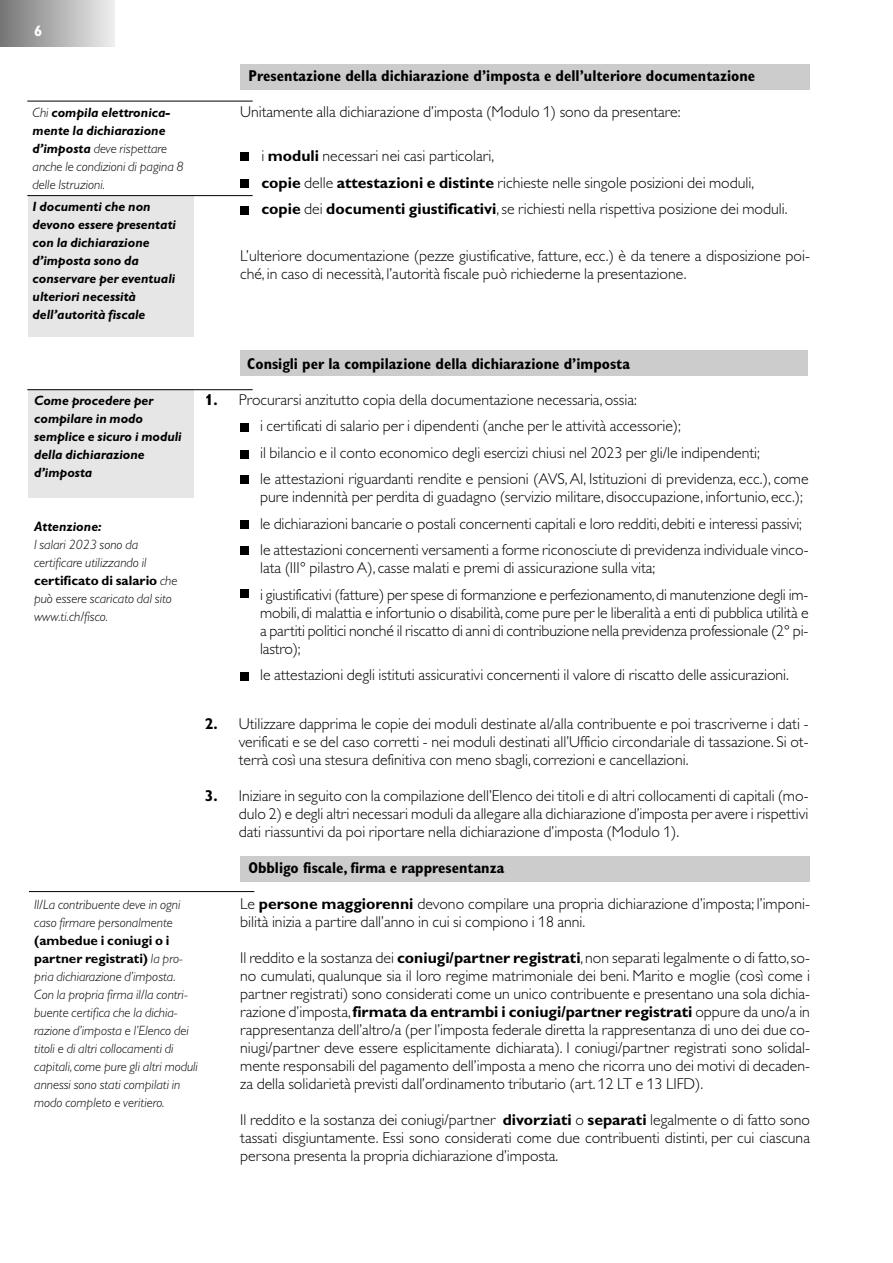
<style>
.page{position:relative;width:893px;height:1263px;background:#fff}
.page>*{position:absolute;margin:0;border:0;box-sizing:border-box;transform-origin:0 0}
.t1{font:300 15.75px/18px "Gill Alt One";color:#000}
.t2{font:700 condensed 15.75px "Gill Sans";color:#000}
.t3{font:700 15px "Gill Alt One";color:#fff}
.t4{font:italic 300 13.5px/18px "Gill Alt One";color:#000}
.t5{font:italic 700 13.5px/18px "Gill Alt One";color:#000}
.s1{font-weight:700}
.s2{font-weight:700;font-style:normal}
.s3{font-family:"Gill Sans";font-weight:700}
</style>
<div class="page">
<div style="left:240px;top:65px;width:570px;height:25px;background:#ccc"></div>
<div style="left:0;top:0;width:115px;height:47px;background:linear-gradient(to right,#757575,#efefef)"></div>
<div style="left:28px;top:196px;width:166px;height:140px;background:#e6e6e6"></div>
<hr style="left:27px;top:195px;width:226px;height:1px;background:#000">
<div style="left:28px;top:389px;width:166px;height:108px;background:#e6e6e6"></div>
<hr style="left:27px;top:101px;width:226px;height:1px;background:#000">
<div style="left:240px;top:153px;width:9px;height:8px;background:#000"></div>
<div style="left:240px;top:179px;width:9px;height:9px;background:#000"></div>
<div style="left:240px;top:206px;width:9px;height:9px;background:#000"></div>
<div style="left:240px;top:350px;width:568px;height:26px;background:#ccc"></div>
<div style="left:240px;top:423px;width:9px;height:9px;background:#000"></div>
<div style="left:240px;top:450px;width:9px;height:8px;background:#000"></div>
<div style="left:240px;top:475px;width:9px;height:9px;background:#000"></div>
<div style="left:240px;top:520px;width:9px;height:9px;background:#000"></div>
<div style="left:240px;top:546px;width:9px;height:8px;background:#000"></div>
<div style="left:240px;top:589px;width:9px;height:9px;background:#000"></div>
<div style="left:240px;top:672px;width:9px;height:8px;background:#000"></div>
<div style="left:240px;top:856px;width:570px;height:25px;background:#ccc"></div>
<hr style="left:29px;top:891px;width:225px;height:1px;background:#000">
<hr style="left:27px;top:389px;width:226px;height:1px;background:#000">
<p class="t3" style="left:34px;top:25px;width:10px">6</p>
<p class="t4" style="left:33px;top:104px;width:153px">Chi <span class="s1">compila elettronica&shy;mente la dichiarazione d’imposta</span> deve rispettare anche le condizioni di pagina 8 delle Istruzioni.</p>
<p class="t5" style="left:33px;top:199px;width:145px">I documenti che non devono essere presentati con la dichiarazione d’imposta sono da conservare per eventuali ulteriori necessità dell’autorità fiscale</p>
<p class="t5" style="left:34px;top:393px;width:149px">Come procedere per compilare in modo semplice e sicuro i moduli della dichiarazione d’imposta</p>
<p class="t5" style="left:34px;top:519px;width:69px">Attenzione:</p>
<p class="t4" style="left:34px;top:536px;width:145px">I salari 2023 sono da certificare utilizzando il <span class="s2">certificato di salario</span> che può essere scaricato dal sito www.ti.ch/fisco.</p>
<p class="t2" style="left:249px;top:70px;width:508px">Presentazione della dichiarazione d’imposta e dell’ulteriore documentazione</p>
<p class="t1" style="left:240px;top:102px;width:442px">Unitamente alla dichiarazione d’imposta (Modulo 1) sono da presentare:</p>
<p class="t1" style="left:261px;top:143px;width:528px;line-height:26.5px">i <span class="s1">moduli</span> necessari nei casi particolari,<br><span class="s3">copie</span> delle <span class="s1">attestazioni e distinte</span> richieste nelle singole posizioni dei moduli, <span class="s3">copie</span> dei <span class="s1">documenti giustificativi</span>,se richiesti nella rispettiva posizione dei moduli.</p>
<p class="t1" style="left:240px;top:246px;width:571px">L’ulteriore documentazione (pezze giustificative, fatture, ecc.) è da tenere a disposizione poi&shy;ché, in caso di necessità, l’autorità fiscale può richiederne la presentazione.</p>
<p class="t2" style="left:247px;top:358px;width:384px">Consigli per la compilazione della dichiarazione d’imposta</p>
<p class="t1" style="left:260px;top:386px;width:550px;line-height:26.5px;text-indent:-55px"><span class="s1">1.</span> Procurarsi anzitutto copia della documentazione necessaria, ossia:<br>i certificati di salario per i dipendenti (anche per le attività accessorie);<br>il bilancio e il conto economico degli esercizi chiusi nel 2023 per gli/le indipendenti;<br>le attestazioni riguardanti rendite e pensioni (AVS,AI, Istituzioni di previdenza, ecc.), come</p>
<p class="t1" style="left:260px;top:484px;width:550px;line-height:26.5px">pure indennità per perdita di guadagno (servizio militare, disoccupazione, infortunio, ecc.); le dichiarazioni bancarie o postali concernenti capitali e loro redditi,debiti e interessi passivi; le attestazioni concernenti versamenti a forme riconosciute di previdenza individuale vinco-</p>
<p class="t1" style="left:260px;top:555px;width:550px;line-height:26.5px">lata (III° pilastro A), casse malati e premi di assicurazione sulla vita;<br>i giustificativi (fatture) per spese di formanzione e perfezionamento,di manutenzione degli im-</p>
<p class="t1" style="left:260px;top:603px;width:550px;text-align:justify">mobili,di malattia e infortunio o disabilità, come pure per le liberalità a enti di pubblica utilità e a partiti politici nonché il riscatto di anni di contribuzione nella previdenza professionale (2° pi&shy;lastro);</p>
<p class="t1" style="left:260px;top:666px;width:530px">le attestazioni degli istituti assicurativi concernenti il valore di riscatto delle assicurazioni.</p>
<p class="t1" style="left:239px;top:714px;width:571px;text-align:justify;text-indent:-34px"><span class="s1">2.</span> Utilizzare dapprima le copie dei moduli destinate al/alla contribuente e poi trascriverne i dati - verificati e se del caso corretti - nei moduli destinati all’Ufficio circondariale di tassazione. Si ot&shy;terrà così una stesura definitiva con meno sbagli, correzioni e cancellazioni.</p>
<p class="t1" style="left:239px;top:786px;width:571px;text-align:justify;text-indent:-34px"><span class="s1">3.</span> Iniziare in seguito con la compilazione dell’Elenco dei titoli e di altri collocamenti di capitali (mo&shy;dulo 2) e degli altri necessari moduli da allegare alla dichiarazione d’imposta per avere i rispettivi dati riassuntivi da poi riportare nella dichiarazione d’imposta (Modulo 1).</p>
<p class="t4" style="left:34px;top:896px;width:148px">Il/La contribuente deve in ogni caso firmare personalmente</p>
<p class="t4" style="left:34px;top:932px;width:165px"><span class="s2">(ambedue i coniugi o i partner registrati)</span> la pro&shy;pria dichiarazione d’imposta.<br>Con la propria firma il/la contri&shy;buente certifica che la dichia&shy;razione d’imposta e l’Elenco dei titoli e di altri collocamenti di capitali,come pure gli altri moduli annessi sono stati compilati in modo completo e veritiero.</p>
<p class="t2" style="left:249px;top:862px;width:257px">Obbligo fiscale, firma e rappresentanza</p>
<p class="t1" style="left:240px;top:894px;width:571px">Le <span class="s1">persone maggiorenni</span> devono compilare una propria dichiarazione d’imposta; l’imponi&shy;bilità inizia a partire dall’anno in cui si compiono i 18 anni.</p>
<p class="t1" style="left:240px;top:948px;width:571px;text-align:justify">Il reddito e la sostanza dei <span class="s1">coniugi/partner registrati</span>,non separati legalmente o di fatto,so&shy;no cumulati, qualunque sia il loro regime matrimoniale dei beni. Marito e moglie (così come i partner registrati) sono considerati come un unico contribuente e presentano una sola dichia&shy;razione d’imposta,<span class="s1">firmata da entrambi i coniugi/partner registrati</span> oppure da uno/a in rappresentanza dell’altro/a (per l’imposta federale diretta la rappresentanza di uno dei due co&shy;niugi/partner deve essere esplicitamente dichiarata). I coniugi/partner registrati sono solidal&shy;mente responsabili del pagamento dell’imposta a meno che ricorra uno dei motivi di decaden&shy;za della solidarietà previsti dall’ordinamento tributario (art. 12 LT e 13 LIFD).</p>
<p class="t1" style="left:240px;top:1110px;width:571px;text-align:justify">Il reddito e la sostanza dei coniugi/partner <span class="s1">divorziati</span> o <span class="s1">separati</span> legalmente o di fatto sono tassati disgiuntamente. Essi sono considerati come due contribuenti distinti, per cui ciascuna persona presenta la propria dichiarazione d’imposta.</p>
</div>
